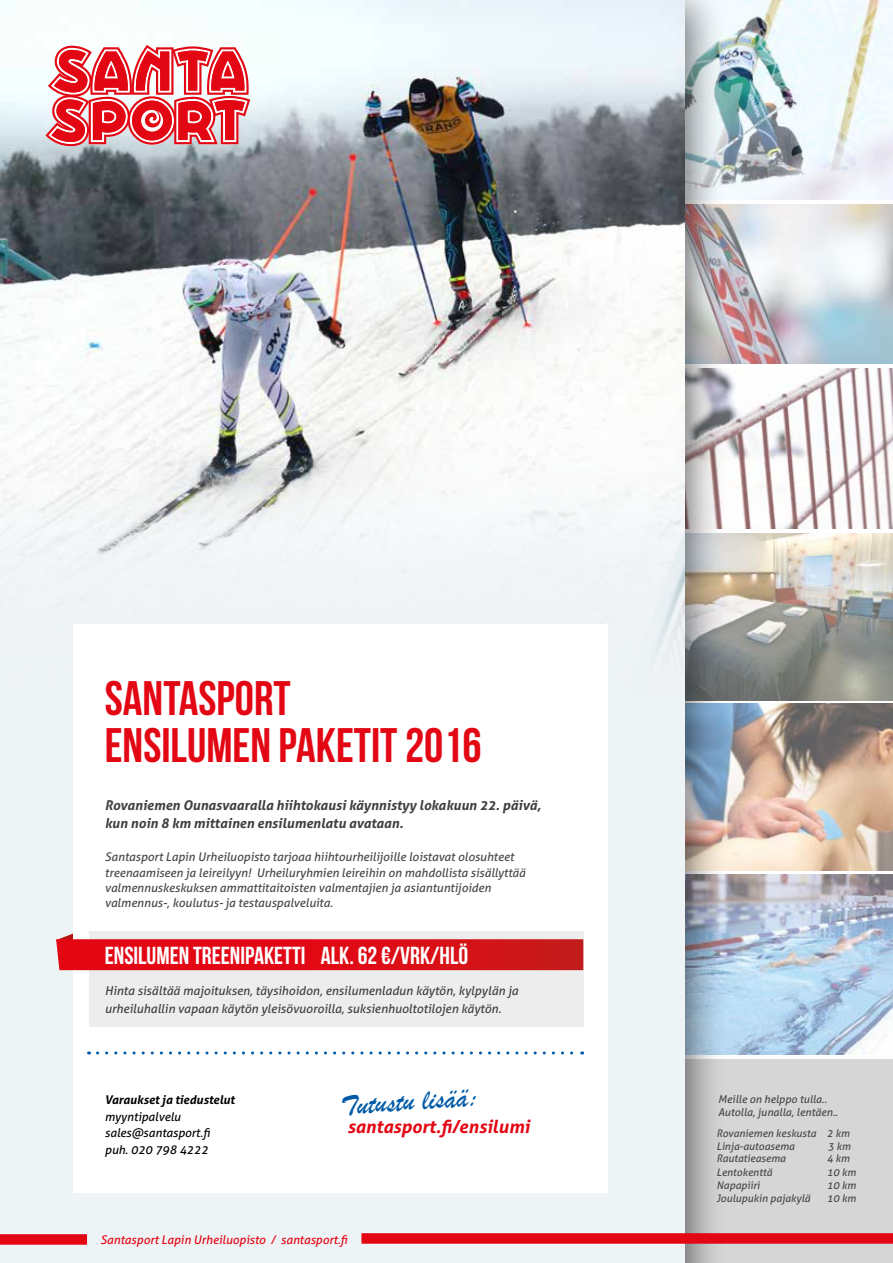
<style>
.page{position:relative;width:893px;height:1263px;background:#fff}
.page>*{position:absolute;margin:0;border:0;box-sizing:border-box;transform-origin:0 0}
.t1{font:48.45px/47px "Bebas Neue";color:#e30613}
.t2{font:29.1px "Brush Script";color:#005aa7}
.t3{font:24.6px "Bebas Neue";color:#fff}
.t4{font:italic 700 18px "Aller";color:#e30613}
.t5{font:italic 700 13.5px/18px "Aller";color:#3f3f3e}
.t6{font:italic 12.3px/18.5px "Aller";color:#3f3f3e}
.t7{font:italic 12px/16.5px "Aller";color:#474746}
.t8{font:italic 12px/16.5px "Aller";color:#000}
.t9{font:italic 12px "Aller";color:#e30613}
.t10{font:italic 700 12px "Aller";color:#000}
.t11{font:italic 12px "Aller";color:#3f3f3e}
.t12{font:italic 10.8px/13px "Aller";color:#474746}
.t13{font:italic 10.5px/12.6px "Aller";color:#474746}
</style>
<div class="page">
<img style="left:727px;top:0;width:166px;height:1263px">
<div style="left:0;top:0;width:727px;height:1263px;background:#000;opacity:.51"></div>
<div style="left:0;top:7px;width:685px;height:1256px;background:#eef3f6"></div>
<img style="left:0;top:0;width:685px;height:693px">
<div style="left:73px;top:624px;width:534px;height:569px;background:#fff"></div>
<div style="left:89px;top:931px;width:494px;height:95px;background:#ededed"></div>
<svg style="left:56px;top:933px;width:527px;height:37px"></svg>
<svg style="left:98px;top:1051px;width:485px;height:3px"></svg>
<div style="left:0;top:1234px;width:87px;height:11px;background:#e30613"></div>
<svg style="left:45px;top:45px;width:205px;height:101px"></svg>
<div style="left:361px;top:1233px;width:532px;height:11px;background:#e30613"></div>
<h1 class="t1" style="left:105px;top:675px;width:378px">SANTASPORT<br>ENSILUMEN PAKETIT 2016</h1>
<p class="t5" style="left:105px;top:796px;width:438px">Rovaniemen Ounasvaaralla hiihtokausi käynnistyy lokakuun 22. päivä, kun noin 8 km mittainen ensilumenlatu avataan.</p>
<p class="t7" style="left:105px;top:848px;width:422px">Santasport Lapin Urheiluopisto tarjoaa hiihtourheilijoille loistavat olosuhteet treenaamiseen ja leireilyyn! Urheiluryhmien leireihin on mahdollista sisällyttää</p>
<p class="t7" style="left:105px;top:880px;width:388px;line-height:15px">valmennuskeskuksen ammattitaitoisten valmentajien ja asiantuntijoiden valmennus-, koulutus- ja testauspalveluita.</p>
<h3 class="t3" style="left:105px;top:942px;width:365px">ENSILUMEN TREENIPAKETTI ALK. 62 €/VRK/HLÖ</h3>
<p class="t6" style="left:105px;top:981px;width:415px">Hinta sisältää majoituksen, täysihoidon, ensilumenladun käytön, kylpylän ja urheiluhallin vapaan käytön yleisövuoroilla, suksienhuoltotilojen käytön.</p>
<p class="t11" style="left:250px;top:898px;width:92px">Ilman majoitusta</p>
<p class="t10" style="left:105px;top:1092px;width:132px">Varaukset ja tiedustelut</p>
<p class="t8" style="left:105px;top:1108px;width:108px">myyntipalvelu sales@santasport.fi puh. 020 798 4222</p>
<h2 class="t2" style="left:340px;top:1088px;width:139px;rotate:-4deg">Tutustu lisää:</h2>
<h3 class="t4" style="left:347px;top:1116px;width:184px">santasport.fi/ensilumi</h3>
<p class="t9" style="left:101px;top:1232px;width:250px">Santasport Lapin Urheiluopisto / santasport.fi</p>
<p class="t12" style="left:718px;top:1092px;width:121px">Meille on helppo tulla..<br>Autolla, junalla, lentäen..</p>
<p class="t13" style="left:716px;top:1127px;width:135px">Rovaniemen keskusta 2 km<br>Linja-autoasema</p>
<p class="t13" style="left:828px;top:1139px;width:24px">3 km</p>
<p class="t13" style="left:716px;top:1152px;width:71px">Rautatieasema</p>
<p class="t13" style="left:827px;top:1152px;width:24px">4 km</p>
<p class="t13" style="left:716px;top:1166px;width:57px">Lentokenttä</p>
<p class="t13" style="left:827px;top:1166px;width:31px">10 km</p>
<p class="t13" style="left:716px;top:1179px;width:45px">Napapiiri</p>
<p class="t13" style="left:827px;top:1179px;width:31px">10 km</p>
<p class="t13" style="left:716px;top:1191px;width:95px">Joulupukin pajakylä</p>
<p class="t13" style="left:827px;top:1191px;width:31px">10 km</p>
</div>
